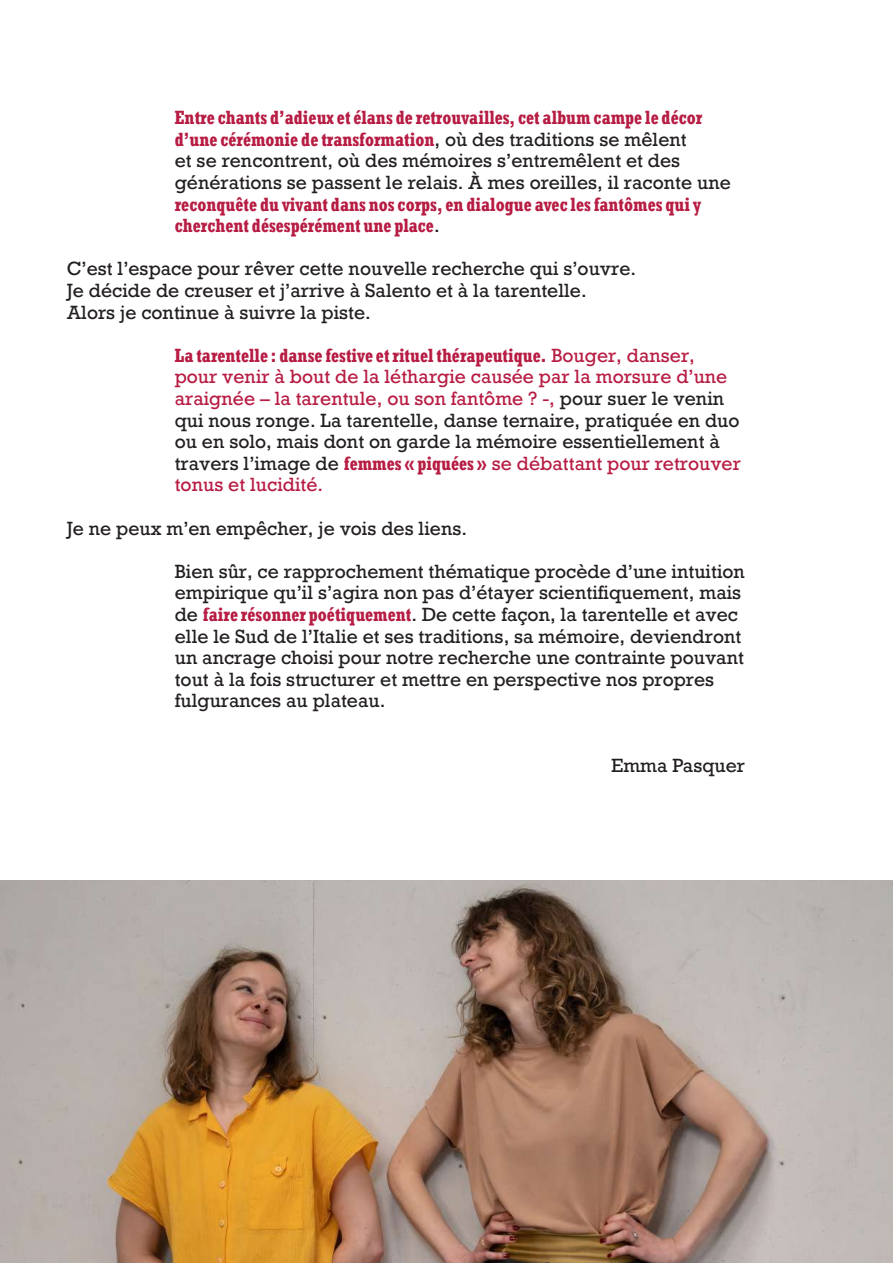
<style>
.page{position:relative;width:893px;height:1263px;background:#fff}
.page>*{position:absolute;margin:0;border:0;box-sizing:border-box;transform-origin:0 0}
.t1{font:18px/21.6px "Rockwell Nova";color:#231f20}
.t2{font:18px/21.6px "Rockwell Nova";color:#b71c43}
.t3{font:700 condensed 18px/21.6px "Rockwell Nova";color:#b71c43}
.t4{font:18px "Rockwell";color:#231f20}
.s1{font-weight:700;font-stretch:condensed;color:#b71c43}
.s2{font-weight:400;font-stretch:normal;color:#231f20}
.s3{font-weight:700;font-stretch:condensed}
.s4{color:#231f20}
</style>
<div class="page">
<img style="left:0;top:880px;width:893px;height:383px">
<p class="t1" style="left:175px;top:107px;width:558px"><span class="s1">Entre chants d’adieux et élans de retrouvailles, cet album campe le décor d’une cérémonie de transformation</span>, où des traditions se mêlent<br>et se rencontrent, où des mémoires s’entremêlent et des générations se passent le relais. À mes oreilles, il raconte une</p>
<p class="t3" style="left:175px;top:193px;width:528px">reconquête du vivant dans nos corps, en dialogue avec les fantômes qui y cherchent désespérément une place<span class="s2">.</span></p>
<p class="t1" style="left:67px;top:258px;width:571px">C’est l’espace pour rêver cette nouvelle recherche qui s’ouvre.<br>Je décide de creuser et j’arrive à Salento et à la tarentelle.<br>Alors je continue à suivre la piste.</p>
<p class="t2" style="left:175px;top:345px;width:568px"><span class="s3">La tarentelle : danse festive et rituel thérapeutique.</span> Bouger, danser, pour venir à bout de la léthargie causée par la morsure d’une araignée – la tarentule, ou son fantôme ? -, <span class="s4">pour suer le venin qui nous ronge. La tarentelle, danse ternaire, pratiquée en duo ou en solo, mais dont on garde la mémoire essentiellement à travers l’image de</span> <span class="s3">femmes « piquées »</span> se débattant pour retrouver tonus et lucidité.</p>
<p class="t1" style="left:67px;top:518px;width:402px">Je ne peux m’en empêcher, je vois des liens.</p>
<p class="t1" style="left:175px;top:561px;width:572px">Bien sûr, ce rapprochement thématique procède d’une intuition empirique qu’il s’agira non pas d’étayer scientifiquement, mais de <span class="s1">faire résonner poétiquement</span>. De cette façon, la tarentelle et avec elle le Sud de l’Italie et ses traditions, sa mémoire, deviendront un ancrage choisi pour notre recherche une contrainte pouvant tout à la fois structurer et mettre en perspective nos propres fulgurances au plateau.</p>
<p class="t4" style="left:611px;top:754px;width:135px">Emma Pasquer</p>
</div>
